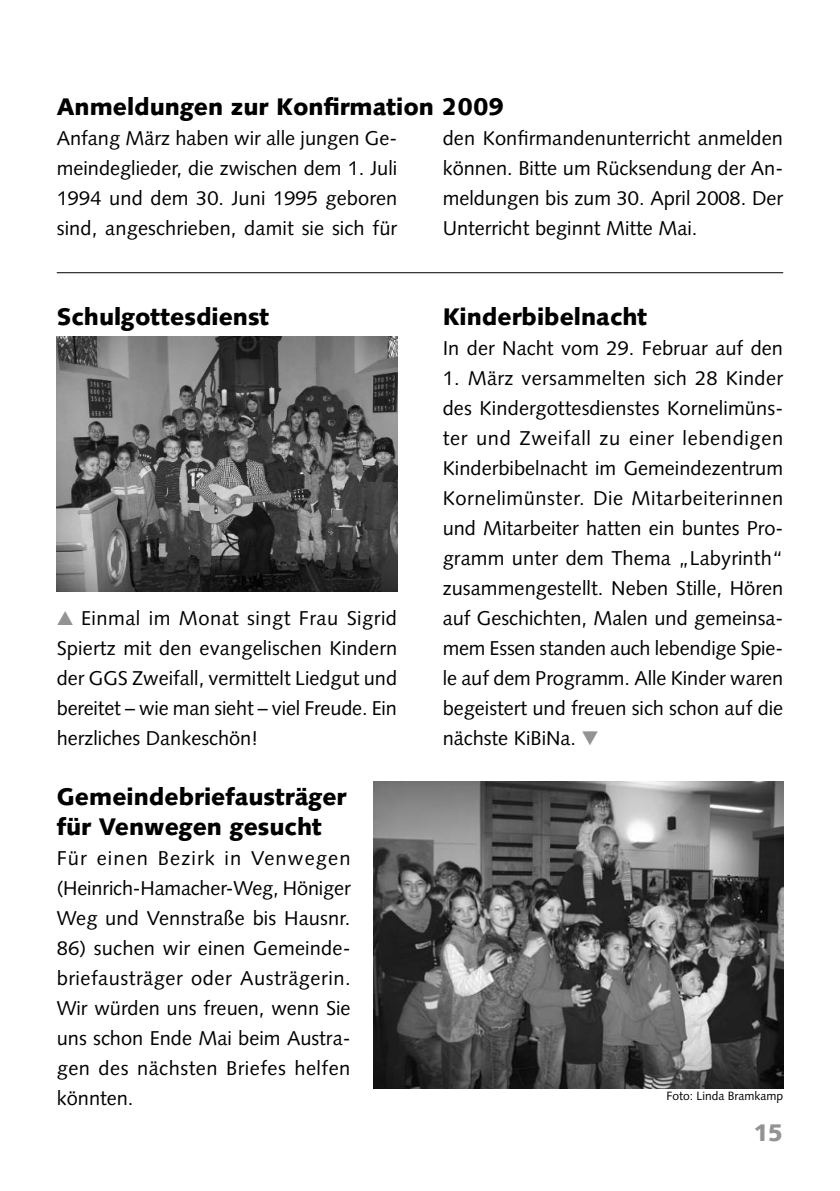
<style>
.page{position:relative;width:840px;height:1191px;background:#fff}
.page>*{position:absolute;margin:0;border:0;box-sizing:border-box;transform-origin:0 0}
.t1{font:900 24px/30px "Syntax LT";color:#000}
.t2{font:900 24px "Syntax LT";color:#939393}
.t3{font:20px/30px "Syntax LT";color:#000;text-align:justify}
.t4{font:12px "Syntax LT";color:#000}
</style>
<div class="page">
<img style="left:57px;top:336px;width:340px;height:255px">
<img style="left:373px;top:781px;width:409px;height:307px">
<hr style="left:57px;top:272px;width:725px;height:1px;background:#000">
<p class="t1" style="left:57px;top:92px;width:448px">Anmeldungen zur Konfirmation 2009</p>
<p class="t3" style="left:57px;top:123px;width:342px">Anfang März haben wir alle jungen Ge&shy;meindeglieder, die zwischen dem 1. Juli 1994 und dem 30. Juni 1995 geboren sind, angeschrieben, damit sie sich für</p>
<p class="t3" style="left:442px;top:123px;width:342px">den Konfirmandenunterricht anmelden können. Bitte um Rücksendung der An&shy;meldungen bis zum 30. April 2008. Der Unterricht beginnt Mitte Mai.</p>
<p class="t1" style="left:57px;top:302px;width:214px">Schulgottesdienst</p>
<p class="t3" style="left:57px;top:603px;width:342px;text-indent:24px">Einmal im Monat singt Frau Sigrid Spiertz mit den evangelischen Kindern der GGS Zweifall, vermittelt Liedgut und bereitet – wie man sieht – viel Freude. Ein herzliches Dankeschön!</p>
<p class="t1" style="left:57px;top:782px;width:291px">Gemeindebriefausträger für Venwegen gesucht</p>
<p class="t3" style="left:57px;top:843px;width:295px">Für einen Bezirk in Venwegen (Heinrich-Hamacher-Weg, Höniger Weg und Vennstraße bis Hausnr.</p>
<p class="t3" style="left:57px;top:933px;width:295px">86) suchen wir einen Gemeinde&shy;briefausträger oder Austrägerin.<br>Wir würden uns freuen, wenn Sie uns schon Ende Mai beim Austra&shy;gen des nächsten Briefes helfen könnten.</p>
<p class="t1" style="left:442px;top:302px;width:206px">Kinderbibelnacht</p>
<p class="t3" style="left:442px;top:333px;width:342px">In der Nacht vom 29. Februar auf den</p>
<p class="t3" style="left:442px;top:363px;width:342px">1. März versammelten sich 28 Kinder des Kindergottesdienstes Kornelimüns&shy;ter und Zweifall zu einer lebendigen Kinderbibelnacht im Gemeindezentrum Kornelimünster. Die Mitarbeiterinnen und Mitarbeiter hatten ein buntes Pro&shy;gramm unter dem Thema „Labyrinth“ zusammengestellt. Neben Stille, Hören auf Geschichten, Malen und gemeinsa&shy;mem Essen standen auch lebendige Spie&shy;le auf dem Programm. Alle Kinder waren begeistert und freuen sich schon auf die nächste KiBiNa.</p>
<p class="t4" style="left:666px;top:1089px;width:118px">Foto: Linda Bramkamp</p>
<p class="t2" style="left:753px;top:1118px;width:31px">15</p>
</div>
